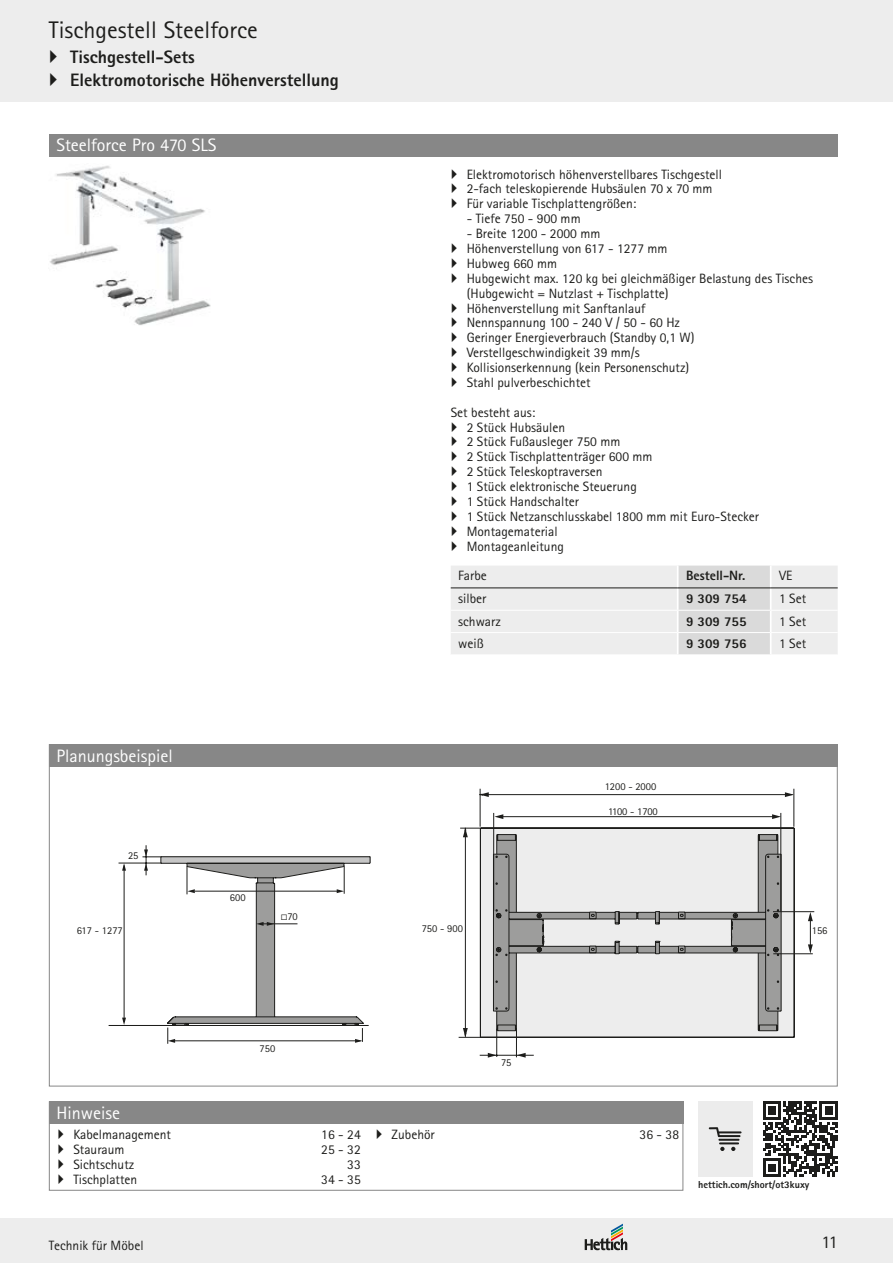
<style>
.page{position:relative;width:893px;height:1263px;background:#fff}
.page>*{position:absolute;margin:0;border:0;box-sizing:border-box;transform-origin:0 0}
.t1{font:24px "Rotis Sans Serif Pro Cyr";color:#1d1d1b}
.t2{font:800 18px/22.2px "Rotis Sans Serif Pro Cyr";color:#1d1d1b}
.t3{font:18px "Rotis Sans Serif Pro Cyr";color:#fff}
.t4{font:18px "Rotis Sans Serif";color:#1d1d1b}
.t5{font:13.5px/14.9px "Rotis Sans Serif Pro Cyr";color:#1d1d1b}
.t6{font:800 13.5px "Rotis Sans Serif Pro Cyr";color:#1d1d1b}
.t7{font:13.5px "Rotis Sans Serif";color:#1d1d1b}
.t8{font:10.5px "Rotis Sans Serif";color:#1d1d1b}
.t9{font:10.5px "Rotis Sans Serif";letter-spacing:-.02em;color:#1d1d1b}
.t10{font:800 10.05px "Rotis Sans Serif Pro Cyr";color:#1d1d1b}
</style>
<div class="page">
<div style="left:0;top:1218px;width:893px;height:45px;background:#ededed"></div>
<div style="left:0;top:0;width:893px;height:102px;background:#ededed"></div>
<svg style="left:585px;top:1224px;width:42px;height:26px"></svg>
<div style="left:49px;top:1101px;width:634px;height:90px;border:1px solid #878787"></div>
<svg style="left:763px;top:1102px;width:75px;height:74px"></svg>
<div style="left:698px;top:1101px;width:54px;height:76px;background:#ececec"></div>
<hr style="left:718px;top:1139px;width:21px;height:2px;background:#1d1d1b">
<hr style="left:719px;top:1142px;width:20px;height:2px;background:#1d1d1b">
<svg style="left:720px;top:1147px;width:4px;height:4px"></svg>
<svg style="left:731px;top:1147px;width:4px;height:4px"></svg>
<svg style="left:709px;top:1127px;width:32px;height:10px"></svg>
<div style="left:49px;top:134px;width:789px;height:22px;background:#878787"></div>
<img style="left:50px;top:165px;width:161px;height:160px">
<svg style="left:451px;top:566px;width:387px;height:88px;background:#e7e7e7"></svg>
<hr style="left:677px;top:566px;width:2px;height:21px;background:#fff">
<hr style="left:770px;top:566px;width:2px;height:21px;background:#fff">
<hr style="left:677px;top:588px;width:2px;height:22px;background:#fff">
<hr style="left:770px;top:588px;width:2px;height:22px;background:#fff">
<hr style="left:677px;top:611px;width:2px;height:21px;background:#fff">
<hr style="left:770px;top:611px;width:2px;height:21px;background:#fff">
<hr style="left:677px;top:633px;width:2px;height:21px;background:#fff">
<hr style="left:770px;top:633px;width:2px;height:21px;background:#fff">
<hr style="left:451px;top:587px;width:227px;height:1px;background:#1d1d1b">
<hr style="left:678px;top:587px;width:93px;height:1px;background:#1d1d1b">
<hr style="left:771px;top:587px;width:67px;height:1px;background:#1d1d1b">
<hr style="left:451px;top:610px;width:227px;height:1px;background:#fff">
<hr style="left:678px;top:610px;width:93px;height:1px;background:#fff">
<hr style="left:771px;top:610px;width:67px;height:1px;background:#fff">
<hr style="left:451px;top:632px;width:227px;height:1px;background:#fff">
<hr style="left:678px;top:632px;width:93px;height:1px;background:#fff">
<hr style="left:771px;top:632px;width:67px;height:1px;background:#fff">
<div style="left:49px;top:744px;width:789px;height:22px;background:#878787"></div>
<hr style="left:109px;top:1025px;width:260px;height:1px;background:#1d1d1b">
<hr style="left:119px;top:863px;width:43px;height:1px;background:#1d1d1b">
<hr style="left:146px;top:845px;width:1px;height:30px;background:#1d1d1b">
<svg style="left:122px;top:1018px;width:4px;height:7px"></svg>
<hr style="left:124px;top:865px;width:1px;height:157px;background:#1d1d1b">
<svg style="left:122px;top:863px;width:4px;height:8px"></svg>
<hr style="left:480px;top:1055px;width:54px;height:1px;background:#1d1d1b">
<hr style="left:480px;top:789px;width:1px;height:38px;background:#1d1d1b">
<hr style="left:794px;top:789px;width:1px;height:38px;background:#1d1d1b">
<hr style="left:493px;top:813px;width:1px;height:98px;background:#1d1d1b">
<hr style="left:781px;top:813px;width:1px;height:98px;background:#1d1d1b">
<hr style="left:482px;top:794px;width:311px;height:1px;background:#1d1d1b">
<svg style="left:479px;top:792px;width:10px;height:5px"></svg>
<svg style="left:785px;top:792px;width:9px;height:5px"></svg>
<hr style="left:500px;top:816px;width:273px;height:1px;background:#1d1d1b">
<svg style="left:494px;top:814px;width:9px;height:5px"></svg>
<svg style="left:772px;top:814px;width:9px;height:5px"></svg>
<hr style="left:810px;top:915px;width:1px;height:32px;background:#1d1d1b">
<svg style="left:808px;top:912px;width:5px;height:9px"></svg>
<svg style="left:808px;top:944px;width:5px;height:9px"></svg>
<hr style="left:773px;top:911px;width:41px;height:1px;background:#1d1d1b">
<hr style="left:773px;top:953px;width:40px;height:1px;background:#1d1d1b">
<svg style="left:458px;top:827px;width:337px;height:211px"></svg>
<svg style="left:488px;top:834px;width:290px;height:224px;background:#d6d6d6"></svg>
<div style="left:49px;top:1101px;width:634px;height:23px;background:#878787"></div>
<svg style="left:142px;top:849px;width:229px;height:195px"></svg>
<h1 class="t1" style="left:49px;top:16px;width:210px">Tischgestell Steelforce</h1>
<h2 class="t2" style="left:70px;top:46px;width:270px">Tischgestell-Sets<br>Elektromotorische Höhenverstellung</h2>
<h2 class="t3" style="left:56px;top:135px;width:161px">Steelforce Pro 470 SLS</h2>
<h2 class="t3" style="left:56px;top:745px;width:118px">Planungsbeispiel</h2>
<p class="t8" style="left:128px;top:849px;width:12px">25</p>
<p class="t8" style="left:77px;top:924px;width:48px">617 - 1277</p>
<p class="t8" style="left:230px;top:891px;width:17px">600</p>
<p class="t8" style="left:287px;top:910px;width:12px">70</p>
<p class="t5" style="left:467px;top:167px;width:257px">Elektromotorisch höhenverstellbares Tischgestell<br>2-fach teleskopierende Hubsäulen 70 x 70 mm<br>Für variable Tischplattengrößen:</p>
<p class="t5" style="left:467px;top:211px;width:115px">- Tiefe 750 - 900 mm</p>
<p class="t5" style="left:467px;top:226px;width:348px">- Breite 1200 - 2000 mm<br>Höhenverstellung von 617 - 1277 mm<br>Hubweg 660 mm<br>Hubgewicht max. 120 kg bei gleichmäßiger Belastung des Tisches (Hubgewicht = Nutzlast + Tischplatte)<br>Höhenverstellung mit Sanftanlauf<br>Nennspannung 100 - 240 V / 50 - 60 Hz<br>Geringer Energieverbrauch (Standby 0,1 W)<br>Verstellgeschwindigkeit 39 mm/s<br>Kollisionserkennung (kein Personenschutz)<br>Stahl pulverbeschichtet</p>
<p class="t5" style="left:467px;top:405px;width:294px;text-indent:-16px">Set besteht aus:<br>2 Stück Hubsäulen<br>2 Stück Fußausleger 750 mm<br>2 Stück Tischplattenträger 600 mm<br>2 Stück Teleskoptraversen<br>1 Stück elektronische Steuerung<br>1 Stück Handschalter<br>1 Stück Netzanschlusskabel 1800 mm mit Euro-Stecker<br>Montagematerial<br>Montageanleitung</p>
<p class="t5" style="left:458px;top:568px;width:30px">Farbe</p>
<p class="t6" style="left:686px;top:567px;width:61px">Bestell-Nr.</p>
<p class="t5" style="left:779px;top:568px;width:15px">VE</p>
<p class="t5" style="left:458px;top:591px;width:30px">silber</p>
<p class="t6" style="left:686px;top:590px;width:62px">9 309 754</p>
<p class="t5" style="left:779px;top:591px;width:29px">1 Set</p>
<p class="t5" style="left:458px;top:614px;width:44px">schwarz</p>
<p class="t6" style="left:686px;top:612px;width:62px">9 309 755</p>
<p class="t5" style="left:779px;top:614px;width:29px">1 Set</p>
<p class="t5" style="left:458px;top:636px;width:27px">weiß</p>
<p class="t6" style="left:686px;top:635px;width:62px">9 309 756</p>
<p class="t5" style="left:779px;top:636px;width:29px">1 Set</p>
<p class="t8" style="left:422px;top:922px;width:43px">750 - 900</p>
<p class="t8" style="left:605px;top:780px;width:53px">1200 - 2000</p>
<p class="t9" style="left:608px;top:805px;width:51px">1100 - 1700</p>
<p class="t8" style="left:812px;top:924px;width:17px">156</p>
<p class="t8" style="left:260px;top:1042px;width:17px">750</p>
<h2 class="t3" style="left:56px;top:1102px;width:65px">Hinweise</h2>
<p class="t5" style="left:73px;top:1127px;width:99px">Kabelmanagement</p>
<p class="t5" style="left:321px;top:1127px;width:41px">16 - 24</p>
<p class="t5" style="left:73px;top:1142px;width:53px">Stauraum</p>
<p class="t5" style="left:321px;top:1142px;width:41px">25 - 32</p>
<p class="t5" style="left:73px;top:1157px;width:62px">Sichtschutz</p>
<p class="t5" style="left:347px;top:1157px;width:15px">33</p>
<p class="t5" style="left:73px;top:1172px;width:65px">Tischplatten</p>
<p class="t5" style="left:321px;top:1172px;width:41px">34 - 35</p>
<p class="t8" style="left:501px;top:1056px;width:12px">75</p>
<p class="t5" style="left:392px;top:1127px;width:45px">Zubehör</p>
<p class="t5" style="left:640px;top:1127px;width:41px">36 - 38</p>
<p class="t10" style="left:698px;top:1178px;width:113px">hettich.com/short/ot3kuxy</p>
<p class="t7" style="left:49px;top:1238px;width:96px">Technik für Möbel</p>
<h2 class="t4" style="left:821px;top:1231px;width:18px">11</h2>
</div>
